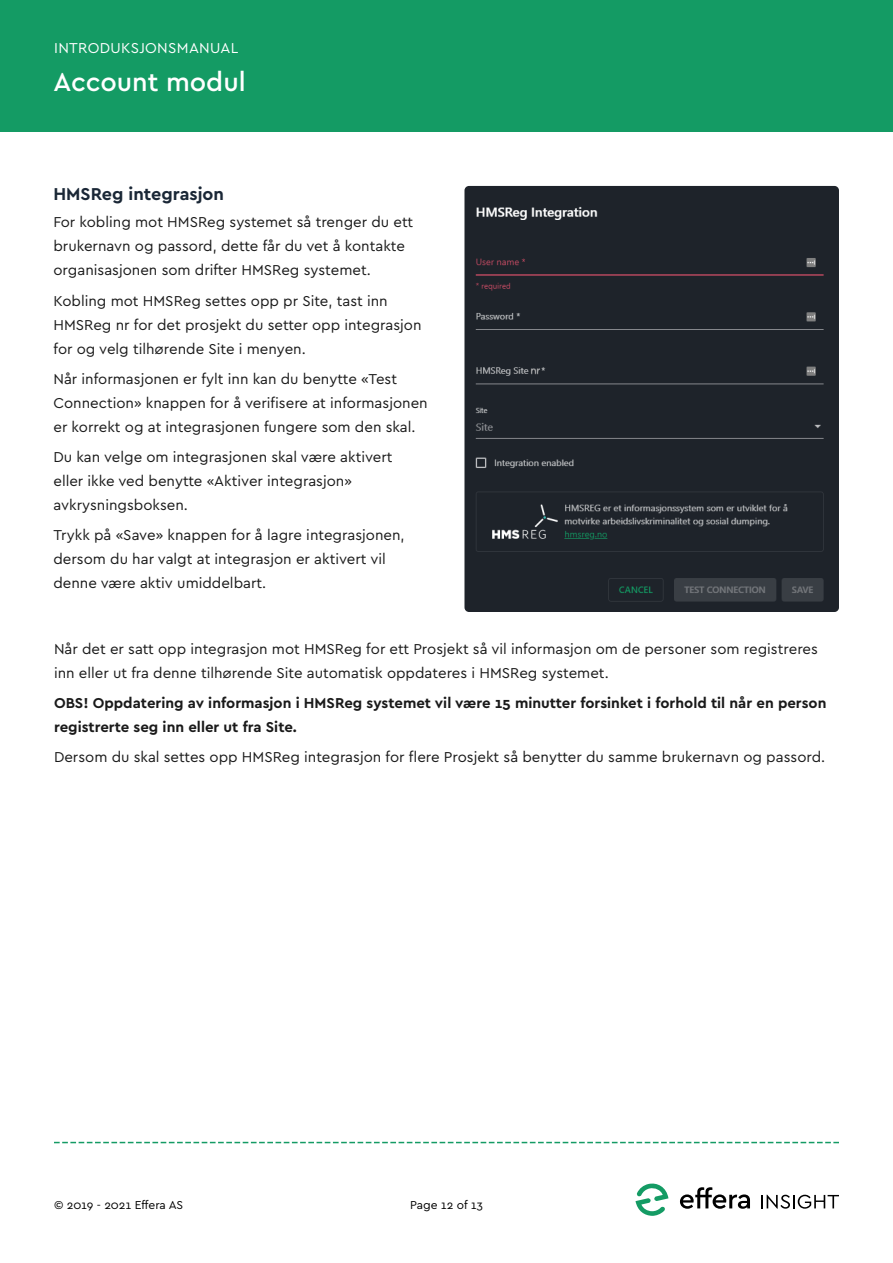
<style>
.page{position:relative;width:893px;height:1263px;background:#fff}
.page>*{position:absolute;margin:0;border:0;box-sizing:border-box;transform-origin:0 0}
.t1{font:500 27px "Cera";color:#fff}
.Content_-_Headline_L{font:700 18px "Cera";color:#1a2736}
.Content_-_Body_1{font:15px/24px "Cera";color:#1a1a1a}
.Content_-_Body_1-2{font:700 15px/24px "Cera";color:#1a1a1a}
.t2{font:15px "Cera";letter-spacing:.02em;color:#fff}
.t3{font:12px "Cera";color:#000}
</style>
<div class="page">
<div style="left:0;top:0;width:893px;height:132px;background:#149b64"></div>
<svg style="left:54px;top:1142px;width:785px;height:1px"></svg>
<svg style="left:635px;top:1183px;width:33px;height:33px"></svg>
<svg style="left:680px;top:1187px;width:70px;height:22px"></svg>
<svg style="left:761px;top:1195px;width:78px;height:14px"></svg>
<img style="left:464px;top:186px;width:375px;height:426px">
<p class="t2" style="left:54px;top:38px;width:186px">INTRODUKSJONSMANUAL</p>
<h1 class="t1" style="left:53px;top:64px;width:194px">Account modul</h1>
<p class="Content_-_Headline_L" style="left:53px;top:182px;width:172px">HMSReg integrasjon</p>
<p class="Content_-_Body_1" style="left:53px;top:210px;width:361px">For kobling mot HMSReg systemet så trenger du ett brukernavn og passord, dette får du vet å kontakte organisasjonen som drifter HMSReg systemet.</p>
<p class="Content_-_Body_1" style="left:53px;top:288px;width:370px">Kobling mot HMSReg settes opp pr Site, tast inn<br>HMSReg nr for det prosjekt du setter opp integrasjon for og velg tilhørende Site i menyen.</p>
<p class="Content_-_Body_1" style="left:53px;top:366px;width:376px">Når informasjonen er fylt inn kan du benytte «Test<br>Connection» knappen for å verifisere at informasjonen er korrekt og at integrasjonen fungere som den skal.</p>
<p class="Content_-_Body_1" style="left:53px;top:444px;width:341px">Du kan velge om integrasjonen skal være aktivert eller ikke ved benytte «Aktiver integrasjon» avkrysningsboksen.</p>
<p class="Content_-_Body_1" style="left:53px;top:522px;width:353px">Trykk på «Save» knappen for å lagre integrasjonen, dersom du har valgt at integrasjon er aktivert vil denne være aktiv umiddelbart.</p>
<p class="Content_-_Body_1" style="left:54px;top:636px;width:765px">Når det er satt opp integrasjon mot HMSReg for ett Prosjekt så vil informasjon om de personer som registreres inn eller ut fra denne tilhørende Site automatisk oppdateres i HMSReg systemet.</p>
<p class="Content_-_Body_1-2" style="left:54px;top:690px;width:774px">OBS! Oppdatering av informasjon i HMSReg systemet vil være 15 minutter forsinket i forhold til når en person registrerte seg inn eller ut fra Site.</p>
<p class="Content_-_Body_1" style="left:54px;top:744px;width:773px">Dersom du skal settes opp HMSReg integrasjon for flere Prosjekt så benytter du samme brukernavn og passord.</p>
<p class="t3" style="left:54px;top:1197px;width:131px">© 2019 - 2021 Effera AS</p>
<p class="t3" style="left:410px;top:1197px;width:74px">Page 12 of 13</p>
</div>
